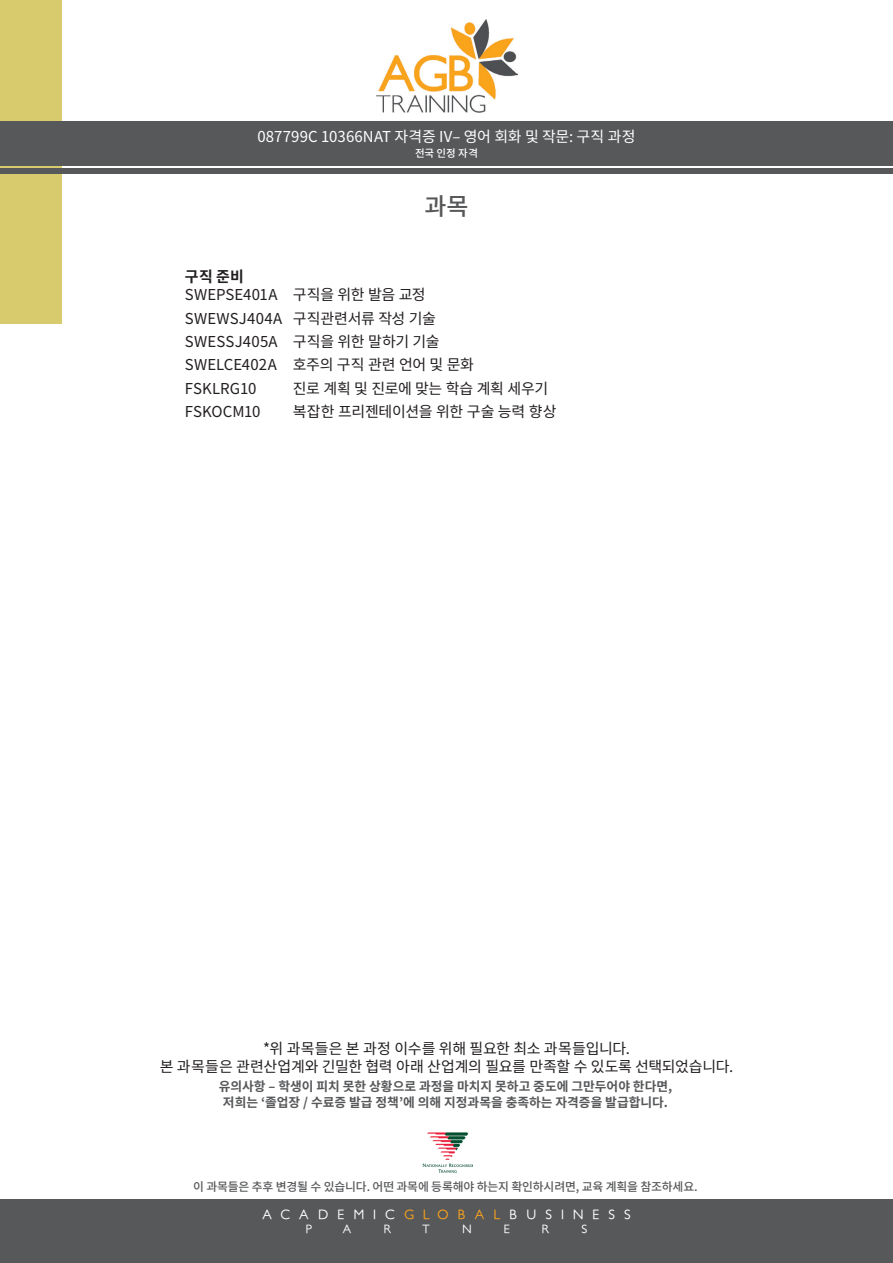
<style>
.page{position:relative;width:893px;height:1263px;background:#fff}
.page>*{position:absolute;margin:0;border:0;box-sizing:border-box;transform-origin:0 0}
.t1{font:500 24px "Noto Sans CJ Kkr";color:#57585a}
.t2{font:15px/18px "Noto Sans CJ Kkr";letter-spacing:-.005em;color:#231f20;text-align:center}
.t3{font:15px "Noto Sans CJ Kkr";letter-spacing:.01em;color:#fff}
.t4{font:15px "Noto Sans CJ Kkr";letter-spacing:.015em;color:#231f20}
.t5{font:700 15px "Noto Sans CJ Kkr";color:#231f20}
.t6{font:500 13.5px "Petita";letter-spacing:.665em;color:#fff}
.t7{font:500 13.5px "Petita";color:#f9a21c}
.t8{font:700 12.75px/15.3px "Noto Sans CJ Kkr";color:#57585a;text-align:center}
.t9{font:500 12px "Petita";color:#fff}
.t10{font:500 11.85px "Noto Sans CJ Kkr";letter-spacing:-.015em;color:#57585a}
.t11{font:500 10.5px "Noto Sans CJ Kkr";color:#fff}
</style>
<div class="page">
<div style="left:0;top:0;width:62px;height:324px;background:#d7cb6e"></div>
<img style="left:377px;top:20px;width:140px;height:92px">
<div style="left:1px;top:1199px;width:892px;height:64px;background:#57585a"></div>
<div style="left:1px;top:168px;width:892px;height:6px;background:#57585a"></div>
<div style="left:0;top:121px;width:893px;height:44px;background:#57585a"></div>
<img style="left:423px;top:1133px;width:49px;height:39px">
<p class="t3" style="left:257px;top:128px;width:380px">087799C 10366NAT 자격증 IV– 영어 회화 및 작문: 구직 과정</p>
<p class="t11" style="left:415px;top:147px;width:64px">전국 인정 자격</p>
<h1 class="t1" style="left:424px;top:193px;width:46px">과목</h1>
<p class="t5" style="left:185px;top:268px;width:60px">구직 준비</p>
<p class="t2" style="left:185px;top:286px;width:94px">SWEPSE401A</p>
<p class="t2" style="left:293px;top:286px;width:134px">구직을 위한 발음 교정</p>
<p class="t4" style="left:185px;top:310px;width:99px">SWEWSJ404A</p>
<p class="t2" style="left:293px;top:310px;width:145px">구직관련서류 작성 기술</p>
<p class="t2" style="left:185px;top:333px;width:94px">SWESSJ405A</p>
<p class="t2" style="left:293px;top:333px;width:148px">구직을 위한 말하기 기술</p>
<p class="t2" style="left:185px;top:356px;width:94px">SWELCE402A</p>
<p class="t2" style="left:293px;top:356px;width:183px">호주의 구직 관련 언어 및 문화</p>
<p class="t2" style="left:185px;top:379px;width:73px">FSKLRG10</p>
<p class="t2" style="left:293px;top:379px;width:257px">진로 계획 및 진로에 맞는 학습 계획 세우기</p>
<p class="t2" style="left:185px;top:403px;width:77px">FSKOCM10</p>
<p class="t2" style="left:293px;top:403px;width:265px">복잡한 프리젠테이션을 위한 구술 능력 향상</p>
<p class="t2" style="left:160px;top:1039px;width:575px">위* 과목들은 본 과정 이수를 위해 필요한 최소 과목들입니다.<br>본 과목들은 관련산업계와 긴밀한 협력 아래 산업계의 필요를 만족할 수 있도록 선택되었습니다.</p>
<p class="t8" style="left:219px;top:1079px;width:455px">유의사항 ‒ 학생이 피치 못한 상황으로 과정을 마치지 못하고 중도에 그만두어야 한다면, 저희는 ‘졸업장 / 수료증 발급 정책 에’ 의해 지정과목을 충족하는 자격증을 발급합니다.</p>
<p class="t10" style="left:193px;top:1180px;width:506px">이 과목들은 추후 변경될 수 있습니다. 어떤 과목에 등록해야 하는지 확인하시려면, 교육 계획을 참조하세요.</p>
<p class="t6" style="left:263px;top:1206px;width:134px">ACADEMIC</p>
<p class="t7" style="left:404px;top:1206px;width:63px">GLOB</p>
<p class="t7" style="left:475px;top:1206px;width:11px">A</p>
<p class="t7" style="left:494px;top:1206px;width:8px">L</p>
<p class="t6" style="left:509px;top:1206px;width:123px">BUSINESS</p>
<p class="t9" style="left:306px;top:1221px;width:8px">P</p>
<p class="t9" style="left:343px;top:1221px;width:10px">A</p>
<p class="t9" style="left:384px;top:1221px;width:9px">R</p>
<p class="t9" style="left:423px;top:1221px;width:9px">T</p>
<p class="t9" style="left:462px;top:1221px;width:11px">N</p>
<p class="t9" style="left:504px;top:1221px;width:8px">E</p>
<p class="t9" style="left:542px;top:1221px;width:9px">R</p>
<p class="t9" style="left:581px;top:1221px;width:7px">S</p>
</div>
